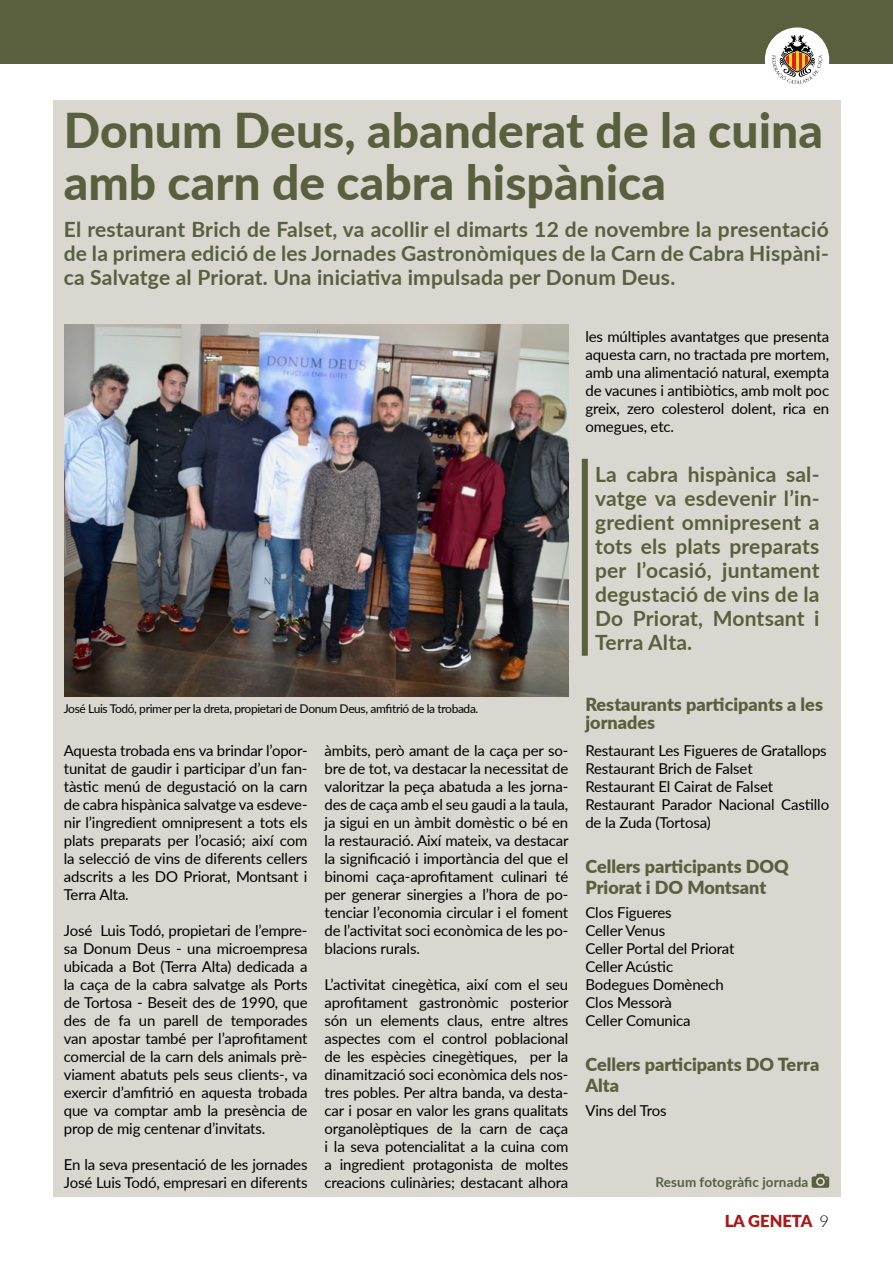
<style>
.page{position:relative;width:893px;height:1263px;background:#fff}
.page>*{position:absolute;margin:0;border:0;box-sizing:border-box;transform-origin:0 0}
.t1{font:800 48px/52.5px "Lato";color:#5a5f3e}
.t2{font:700 21px/24px "Lato";letter-spacing:.01em;color:#5a5f3e;text-align:justify}
.t3{font:900 18px/21.6px "Lato";color:#5a5f3e}
.t4{font:900 16.5px "Lato";color:#aa1916}
.t5{font:15px/18px "Lato";letter-spacing:-.01em;color:#000;text-align:justify}
.t6{font:700 13.5px "Lato";letter-spacing:.01em;color:#5a5f3e}
.t7{font:12px "Lato";letter-spacing:-.03em;color:#000}
.s1{font-weight:300;color:#000}
</style>
<div class="page">
<div style="left:53px;top:100px;width:787px;height:1097px;background:#d9d7d0"></div>
<div style="left:0;top:0;width:893px;height:64px;background:#5a5f3e"></div>
<div style="left:765px;top:27px;width:64px;height:65px;background:#fff;border-radius:50%"></div>
<svg style="left:772px;top:35px;width:51px;height:49px"></svg>
<img style="left:64px;top:324px;width:504px;height:372px">
<div style="left:582px;top:459px;width:6px;height:197px;background:#5a5f3e"></div>
<svg style="left:812px;top:1174px;width:17px;height:14px"></svg>
<h1 class="t1" style="left:64px;top:102px;width:761px">Donum Deus, abanderat de la cuina amb carn de cabra hispànica</h1>
<h2 class="t2" style="left:64px;top:216px;width:767px">El restaurant Brich de Falset, va acollir el dimarts 12 de novembre la presentació de la primera edició de les Jornades Gastronòmiques de la Carn de Cabra Hispàni&shy;ca Salvatge al Priorat. Una iniciativa impulsada per Donum Deus.</h2>
<p class="t5" style="left:585px;top:327px;width:245px">les múltiples avantatges que presenta aquesta carn, no tractada pre mortem, amb una alimentació natural, exempta de vacunes i antibiòtics, amb molt poc greix, zero colesterol dolent, rica en omegues, etc.</p>
<h2 class="t2" style="left:595px;top:461px;width:226px">La cabra hispànica sal&shy;vatge va esdevenir l’in&shy;gredient omnipresent a tots els plats preparats per l’ocasió, juntament degustació de vins de la Do Priorat, Montsant i Terra Alta.</h2>
<p class="t7" style="left:64px;top:700px;width:416px">José Luis Todó, primer per la dreta, propietari de Donum Deus, amfitrió de la trobada.</p>
<p class="t5" style="left:64px;top:741px;width:245px">Aquesta trobada ens va brindar l’opor&shy;tunitat de gaudir i participar d’un fan&shy;tàstic menú de degustació on la carn de cabra hispànica salvatge va esdeve&shy;nir l’ingredient omnipresent a tots els plats preparats per l’ocasió; així com la selecció de vins de diferents cellers adscrits a les DO Priorat, Montsant i Terra Alta.</p>
<p class="t5" style="left:64px;top:921px;width:245px">José Luis Todó, propietari de l’empre&shy;sa Donum Deus - una microempresa ubicada a Bot (Terra Alta) dedicada a la caça de la cabra salvatge als Ports de Tortosa - Beseit des de 1990, que des de fa un parell de temporades van apostar també per l’aprofitament comercial de la carn dels animals prè&shy;viament abatuts pels seus clients-, va exercir d’amfitrió en aquesta trobada que va comptar amb la presència de prop de mig centenar d’invitats.</p>
<p class="t5" style="left:64px;top:1155px;width:245px">En la seva presentació de les jornades<br>José Luis Todó, empresari en diferents</p>
<p class="t5" style="left:325px;top:741px;width:246px">àmbits, però amant de la caça per so&shy;bre de tot, va destacar la necessitat de valoritzar la peça abatuda a les jorna&shy;des de caça amb el seu gaudi a la taula, ja sigui en un àmbit domèstic o bé en la restauració. Així mateix, va destacar la significació i importància del que el binomi caça-aprofitament culinari té per generar sinergies a l’hora de po&shy;tenciar l’economia circular i el foment de l’activitat soci econòmica de les po&shy;blacions rurals.</p>
<p class="t5" style="left:325px;top:975px;width:246px">L’activitat cinegètica, així com el seu aprofitament gastronòmic posterior són un elements claus, entre altres aspectes com el control poblacional de les espècies cinegètiques, per la dinamització soci econòmica dels nos&shy;tres pobles. Per altra banda, va desta&shy;car i posar en valor les grans qualitats organolèptiques de la carn de caça i la seva potencialitat a la cuina com a ingredient protagonista de moltes creacions culinàries; destacant alhora</p>
<p class="t3" style="left:585px;top:694px;width:239px;line-height:18px">Restaurants participants a les jornades</p>
<p class="t5" style="left:585px;top:741px;width:245px;text-align:left">Restaurant Les Figueres de Gratallops<br>Restaurant Brich de Falset<br>Restaurant El Cairat de Falset<br>Restaurant Parador Nacional Castillo de la Zuda (Tortosa)</p>
<p class="t3" style="left:585px;top:854px;width:205px">Cellers participants DOQ<br>Priorat i DO Montsant</p>
<p class="t5" style="left:585px;top:903px;width:151px;text-align:left">Clos Figueres<br>Celler Venus<br>Celler Portal del Priorat<br>Celler Acústic<br>Bodegues Domènech<br>Clos Messorà<br>Celler Comunica</p>
<p class="t3" style="left:585px;top:1052px;width:235px">Cellers participants DO Terra<br>Alta</p>
<p class="t5" style="left:585px;top:1101px;width:83px">Vins del Tros</p>
<p class="t6" style="left:655px;top:1172px;width:154px">Resum fotogràfic jornada</p>
<p class="t4" style="left:725px;top:1208px;width:106px">LA GENETA <span class="s1">9</span></p>
</div>
